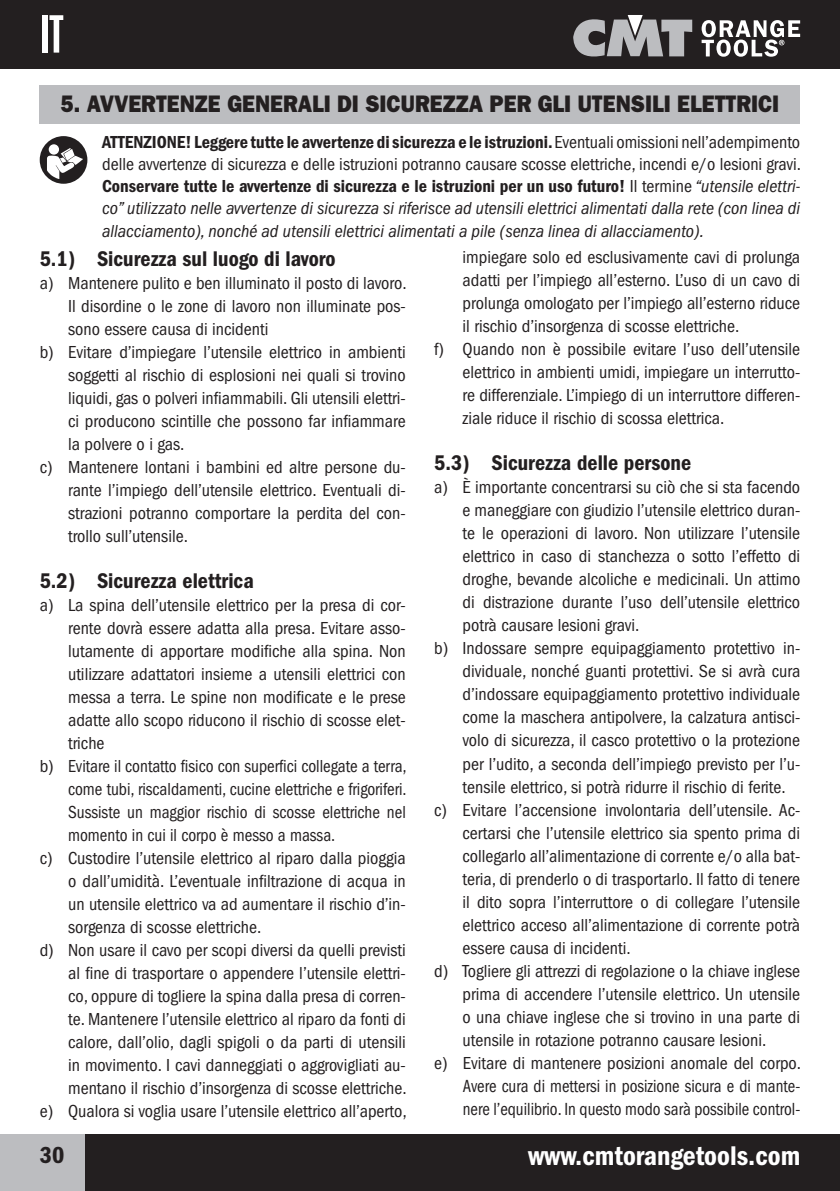
<style>
.page{position:relative;width:840px;height:1191px;background:#fff}
.page>*{position:absolute;margin:0;border:0;box-sizing:border-box;transform-origin:0 0}
.t1{font:56px "ITC Franklin Gothic Std Dm X Cp";color:#fff}
.t2{font:28px "ITC Franklin Gothic Std Dm Cd";color:#fff}
.texto_corrido{font:24px "ITC Franklin Gothic Std Hvy";color:#231f20;scale:.9 1}
.t3{font:24px "ITC Franklin Gothic Std Dm Cd";color:#231f20}
.texto_corrido_idioma{font:22px "ITC Franklin Gothic Std Dm Cd";color:#231f20}
.texto_corrido_idioma-2{font:condensed 18.2px/23.2px "ITC Franklin Gothic Std";color:#231f20;scale:.93 1}
.texto_corrido_idioma-3{font:condensed 18px/23px "ITC Franklin Gothic Std";color:#231f20;text-align:justify}
.texto_corrido-2{font:italic condensed 18px/22px "ITC Franklin Gothic Std";color:#231f20;text-align:justify}
.texto_corrido-3{font:condensed 18px/22px "ITC Franklin Gothic Std";color:#231f20}
.s1{font-family:"ITC Franklin Gothic Std Dm Cd";font-stretch:normal}
.s2{font-family:"ITC Franklin Gothic Std Dm Cd";font-style:normal;font-stretch:normal}
.s3{font-style:normal}
</style>
<div class="page">
<div style="left:0;top:0;width:839px;height:68px;background:#231f20"></div>
<div style="left:0;top:1134px;width:85px;height:57px;background:#bcbdc0"></div>
<div style="left:85px;top:1134px;width:754px;height:57px;background:#231f20"></div>
<svg style="left:573px;top:15px;width:118px;height:42px"></svg>
<svg style="left:701px;top:20px;width:98px;height:37px"></svg>
<div style="left:40px;top:136px;width:47px;height:48px;background:#231f20;border-radius:50%"></div>
<svg style="left:47px;top:148px;width:36px;height:31px"></svg>
<div style="left:49px;top:144px;width:10px;height:11px;background:#fff;border-radius:50%"></div>
<div style="left:40px;top:85px;width:759px;height:38px;background:#bcbdc0"></div>
<h1 class="t1" style="left:40px;top:4px;width:24px">IT</h1>
<p class="texto_corrido" style="left:61px;top:90px;width:799px">5. AVVERTENZE GENERALI DI SICUREZZA PER GLI UTENSILI ELETTRICI</p>
<p class="texto_corrido-3" style="left:102px;top:132px;width:700px"><span class="s1">ATTENZIONE! Leggere tutte le avvertenze di sicurezza e le istruzioni.</span> Eventuali omissioni nell’adempimento delle avvertenze di sicurezza e delle istruzioni potranno causare scosse elettriche, incendi e/o lesioni gravi.</p>
<p class="texto_corrido-2" style="left:102px;top:176px;width:699px"><span class="s2">Conservare tutte le avvertenze di sicurezza e le istruzioni per un uso futuro!</span> <span class="s3">Il termine</span> “utensile elettri&shy;co” utilizzato nelle avvertenze di sicurezza si riferisce ad utensili elettrici alimentati dalla rete (con linea di allacciamento), nonché ad utensili elettrici alimentati a pile (senza linea di allacciamento).</p>
<p class="texto_corrido_idioma" style="left:40px;top:246px;width:297px">5.1) Sicurezza sul luogo di lavoro</p>
<p class="texto_corrido_idioma-3" style="left:68px;top:272px;width:340px;text-indent:-28px">a) Mantenere pulito e ben illuminato il posto di lavoro.<br>Il disordine o le zone di lavoro non illuminate pos&shy;sono essere causa di incidenti</p>
<p class="texto_corrido_idioma-3" style="left:68px;top:341px;width:339px;text-indent:-28px">b) Evitare d’impiegare l’utensile elettrico in ambienti soggetti al rischio di esplosioni nei quali si trovino liquidi, gas o polveri infiammabili. Gli utensili elettri&shy;ci producono scintille che possono far infiammare la polvere o i gas.</p>
<p class="texto_corrido_idioma-3" style="left:68px;top:456px;width:339px;text-indent:-28px">c) Mantenere lontani i bambini ed altre persone du&shy;rante l’impiego dell’utensile elettrico. Eventuali di&shy;strazioni potranno comportare la perdita del con&shy;trollo sull’utensile.</p>
<p class="texto_corrido_idioma" style="left:40px;top:568px;width:215px">5.2) Sicurezza elettrica</p>
<p class="texto_corrido_idioma-3" style="left:68px;top:594px;width:339px;text-indent:-28px">a) La spina dell’utensile elettrico per la presa di cor&shy;rente dovrà essere adatta alla presa. Evitare asso&shy;lutamente di apportare modifiche alla spina. Non utilizzare adattatori insieme a utensili elettrici con messa a terra. Le spine non modificate e le prese adatte allo scopo riducono il rischio di scosse elet&shy;triche</p>
<p class="texto_corrido_idioma-3" style="left:68px;top:755px;width:340px;text-indent:-28px">b) Evitare il contatto fisico con superfici collegate a terra, come tubi, riscaldamenti, cucine elettriche e frigoriferi.<br>Sussiste un maggior rischio di scosse elettriche nel momento in cui il corpo è messo a massa.</p>
<p class="texto_corrido_idioma-3" style="left:68px;top:847px;width:339px;text-indent:-28px">c) Custodire l’utensile elettrico al riparo dalla pioggia o dall’umidità. L’eventuale infiltrazione di acqua in un utensile elettrico va ad aumentare il rischio d’in&shy;sorgenza di scosse elettriche.</p>
<p class="texto_corrido_idioma-3" style="left:68px;top:939px;width:340px;text-indent:-28px">d) Non usare il cavo per scopi diversi da quelli previsti al fine di trasportare o appendere l’utensile elettri&shy;co, oppure di togliere la spina dalla presa di corren&shy;te. Mantenere l’utensile elettrico al riparo da fonti di calore, dall’olio, dagli spigoli o da parti di utensili in movimento. I cavi danneggiati o aggrovigliati au&shy;mentano il rischio d’insorgenza di scosse elettriche.</p>
<p class="texto_corrido_idioma-3" style="left:40px;top:1100px;width:368px">e) Qualora si voglia usare l’utensile elettrico all’aperto,</p>
<h3 class="t3" style="left:40px;top:1141px;width:26px">30</h3>
<p class="texto_corrido_idioma-3" style="left:462px;top:246px;width:339px">impiegare solo ed esclusivamente cavi di prolunga adatti per l’impiego all’esterno. L’uso di un cavo di prolunga omologato per l’impiego all’esterno riduce il rischio d’insorgenza di scosse elettriche.</p>
<p class="texto_corrido_idioma-3" style="left:462px;top:338px;width:339px;text-indent:-28px">f) Quando non è possibile evitare l’uso dell’utensile elettrico in ambienti umidi, impiegare un interrutto&shy;re differenziale. L’impiego di un interruttore differen&shy;ziale riduce il rischio di scossa elettrica.</p>
<p class="texto_corrido_idioma" style="left:434px;top:450px;width:258px">5.3) Sicurezza delle persone</p>
<p class="texto_corrido_idioma-3" style="left:462px;top:476px;width:339px;text-indent:-28px">a) È importante concentrarsi su ciò che si sta facendo e maneggiare con giudizio l’utensile elettrico duran&shy;te le operazioni di lavoro. Non utilizzare l’utensile elettrico in caso di stanchezza o sotto l’effetto di droghe, bevande alcoliche e medicinali. Un attimo di distrazione durante l’uso dell’utensile elettrico potrà causare lesioni gravi.</p>
<p class="texto_corrido_idioma-3" style="left:462px;top:637px;width:339px;text-indent:-28px">b) Indossare sempre equipaggiamento protettivo in&shy;dividuale, nonché guanti protettivi. Se si avrà cura d’indossare equipaggiamento protettivo individuale come la maschera antipolvere, la calzatura antisci&shy;volo di sicurezza, il casco protettivo o la protezione per l’udito, a seconda dell’impiego previsto per l’u&shy;tensile elettrico, si potrà ridurre il rischio di ferite.</p>
<p class="texto_corrido_idioma-3" style="left:462px;top:798px;width:339px;text-indent:-28px">c) Evitare l’accensione involontaria dell’utensile. Ac&shy;certarsi che l’utensile elettrico sia spento prima di collegarlo all’alimentazione di corrente e/o alla bat&shy;teria, di prenderlo o di trasportarlo. Il fatto di tenere il dito sopra l’interruttore o di collegare l’utensile elettrico acceso all’alimentazione di corrente potrà essere causa di incidenti.</p>
<p class="texto_corrido_idioma-3" style="left:462px;top:959px;width:339px;text-indent:-28px">d) Togliere gli attrezzi di regolazione o la chiave inglese prima di accendere l’utensile elettrico. Un utensile o una chiave inglese che si trovino in una parte di utensile in rotazione potranno causare lesioni.</p>
<p class="texto_corrido_idioma-3" style="left:434px;top:1051px;width:368px">e) Evitare di mantenere posizioni anomale del corpo.</p>
<p class="texto_corrido_idioma-2" style="left:462px;top:1074px;width:364px">Avere cura di mettersi in posizione sicura e di mante&shy;nere l’equilibrio. In questo modo sarà possibile control-</p>
<h2 class="t2" style="left:527px;top:1140px;width:273px">www.cmtorangetools.com</h2>
</div>
